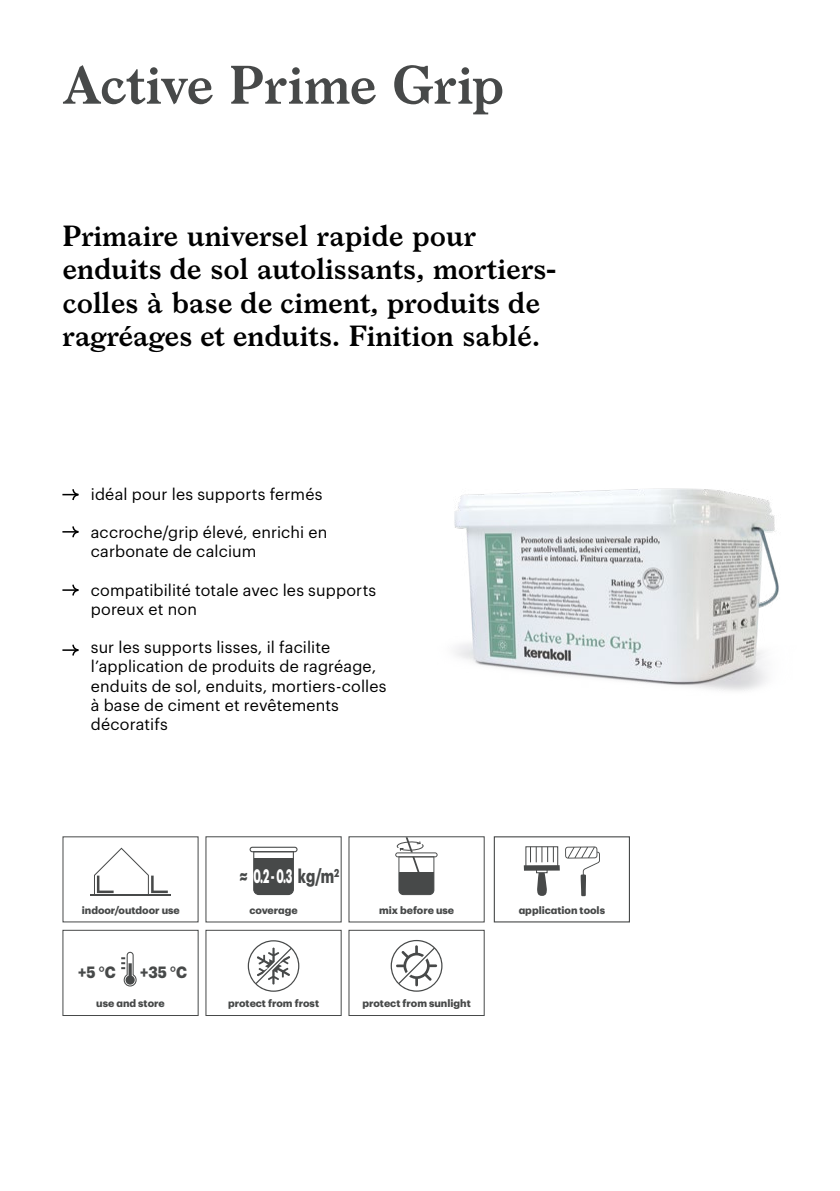
<style>
.page{position:relative;width:840px;height:1191px;background:#fff}
.page>*{position:absolute;margin:0;border:0;box-sizing:border-box;transform-origin:0 0}
.t1{font:600 52px "Larish Neue";letter-spacing:-.01em;color:#474949}
.t2{font:600 28px/33.6px "Larish Neue";color:#000}
.t3{font:700 19.2px "Graphik";color:#fff;scale:.53 1}
.t4{font:16px/19.2px "Graphik";letter-spacing:.01em;color:#000}
.t5{font:700 16px "Graphik";color:#474949;scale:.9 1}
.t6{font:700 10.4px "Graphik";color:#474949}
.s1{color:#474949}
</style>
<div class="page">
<img style="left:454px;top:488px;width:325px;height:203px">
<svg style="left:62px;top:489px;width:17px;height:12px"></svg>
<svg style="left:62px;top:526px;width:17px;height:12px"></svg>
<svg style="left:62px;top:584px;width:17px;height:12px"></svg>
<svg style="left:62px;top:644px;width:17px;height:12px"></svg>
<svg style="left:94px;top:847px;width:74px;height:48px"></svg>
<hr style="left:90px;top:895px;width:81px;height:1px;background:#474949">
<div style="left:205px;top:836px;width:136px;height:86px;border:1px solid #474949"></div>
<svg style="left:249px;top:846px;width:48px;height:6px"></svg>
<svg style="left:253px;top:851px;width:41px;height:44px;background:#5f6161"></svg>
<hr style="left:253px;top:858px;width:40px;height:1px;background:#474949">
<svg style="left:395px;top:852px;width:42px;height:5px"></svg>
<svg style="left:397px;top:836px;width:37px;height:59px"></svg>
<div style="left:493px;top:836px;width:136px;height:86px;border:1px solid #474949"></div>
<svg style="left:565px;top:846px;width:34px;height:50px"></svg>
<svg style="left:536px;top:873px;width:10px;height:23px"></svg>
<hr style="left:536px;top:868px;width:11px;height:4px;background:#878989">
<div style="left:536px;top:868px;width:11px;height:5px;border:1px solid #474949"></div>
<div style="left:525px;top:846px;width:33px;height:22px;border:1px solid #474949"></div>
<svg style="left:530px;top:846px;width:23px;height:16px"></svg>
<div style="left:523px;top:865px;width:36px;height:5px;background:#474949"></div>
<div style="left:62px;top:929px;width:136px;height:87px;border:1px solid #474949"></div>
<svg style="left:121px;top:951px;width:16px;height:36px"></svg>
<div style="left:205px;top:929px;width:136px;height:87px;border:1px solid #474949"></div>
<svg style="left:247px;top:940px;width:52px;height:51px"></svg>
<div style="left:348px;top:929px;width:136px;height:87px;border:1px solid #474949"></div>
<svg style="left:390px;top:940px;width:52px;height:51px"></svg>
<h1 class="t1" style="left:62px;top:45px;width:443px">Active Prime Grip</h1>
<h2 class="t2" style="left:62px;top:216px;width:494px">Primaire universel rapide pour enduits de sol autolissants, mortiers&shy;colles à base de ciment, produits de ragréages et enduits. Finition sablé.</h2>
<p class="t4" style="left:91px;top:483px;width:233px">idéal pour les supports fermés</p>
<p class="t4" style="left:91px;top:521px;width:238px">accroche/grip élevé, enrichi en carbonate de calcium</p>
<p class="t4" style="left:91px;top:579px;width:287px">compatibilité totale avec les supports poreux et non</p>
<p class="t4" style="left:91px;top:636px;width:297px">sur les supports lisses, il facilite l’application de produits de ragréage, enduits de sol, enduits, mortiers-colles à base de ciment et revêtements décoratifs</p>
<p class="t3" style="left:239px;top:861px;width:190px"><span class="s1">≈</span> 0.2 - 0.3 <span class="s1">kg/m</span><sup>2</sup></p>
<p class="t6" style="left:82px;top:901px;width:100px">indoor/outdoor use</p>
<p class="t6" style="left:249px;top:901px;width:50px">coverage</p>
<p class="t5" style="left:78px;top:960px;width:43px">+5 °C</p>
<p class="t5" style="left:140px;top:960px;width:54px">+35 °C</p>
<p class="t6" style="left:379px;top:901px;width:76px">mix before use</p>
<p class="t6" style="left:518px;top:901px;width:88px">application tools</p>
<p class="t6" style="left:96px;top:995px;width:70px">use and store</p>
<p class="t6" style="left:228px;top:995px;width:92px">protect from frost</p>
<p class="t6" style="left:362px;top:995px;width:110px">protect from sunlight</p>
</div>
